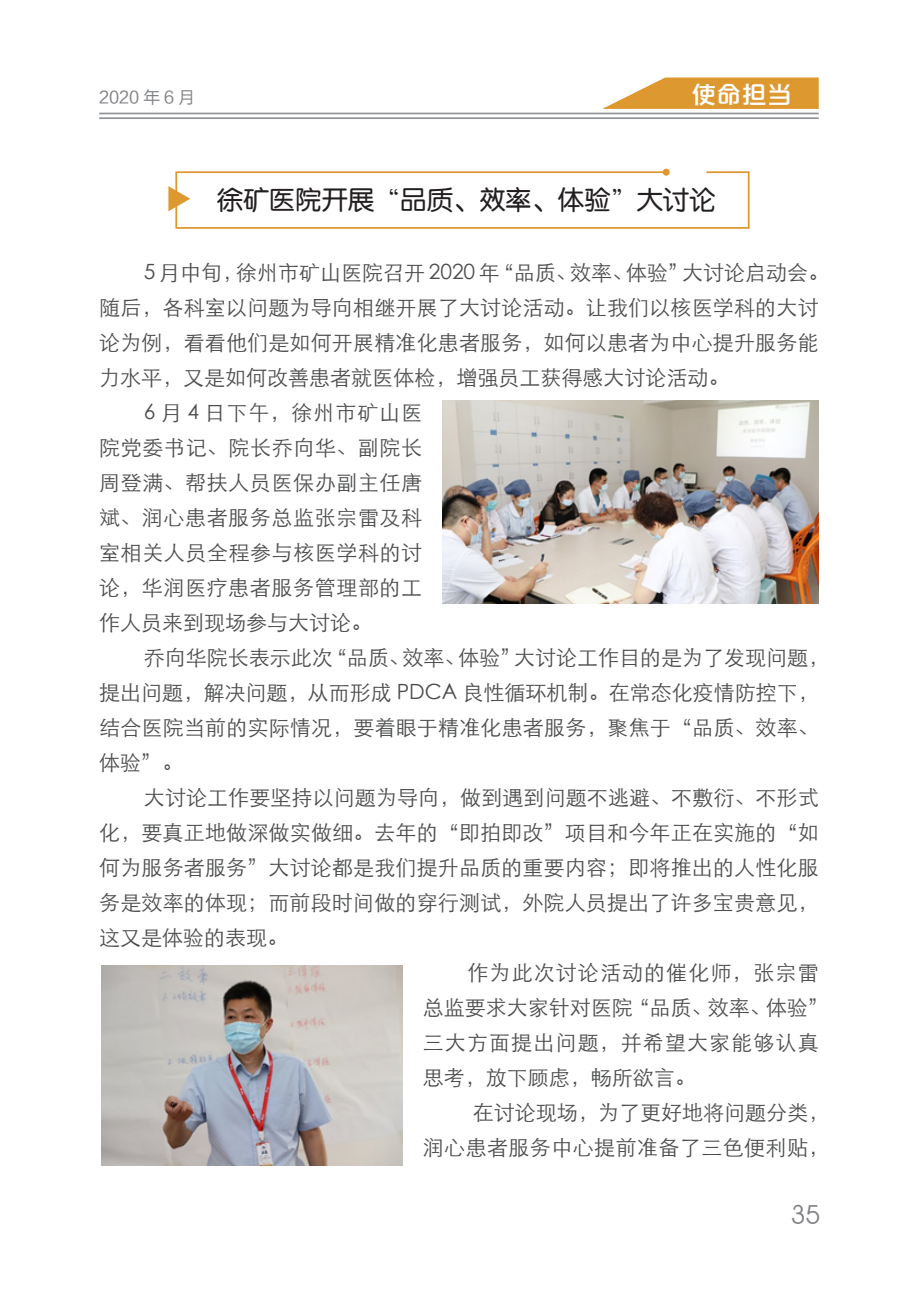
<style>
.page{position:relative;width:918px;height:1290px;background:#fff}
.page>*{position:absolute;margin:0;border:0;box-sizing:border-box;transform-origin:0 0}
.t1{font:26.25px "J Zun Yuan";color:#231f20}
.t2{font:26.25px "Avant Garde IT Cby BT";color:#808285}
.t3{font:24.5px "FZPSZHJW GB1 0";color:#fff}
.t4{font:21px/35px "ST Xihei";letter-spacing:.01em;color:#4b4c4d}
.t5{font:21px/35px "ST Xihei";letter-spacing:.05em;color:#4b4c4d}
.t6{font:16.62px "FZLTHJW GB1 0";color:#808285}
</style>
<div class="page">
<svg style="left:602px;top:77px;width:217px;height:32px;background:#e3a851"></svg>
<hr style="left:99px;top:117px;width:720px;height:2px;background:#939598">
<hr style="left:99px;top:113px;width:720px;height:1px;background:#939598">
<div style="left:663px;top:169px;width:7px;height:7px;background:#de9830;border-radius:50%"></div>
<svg style="left:168px;top:170px;width:582px;height:59px"></svg>
<img style="left:443px;top:400px;width:376px;height:204px">
<img style="left:101px;top:966px;width:302px;height:200px">
<p class="t6" style="left:99px;top:88px;width:97px">2020 年 6 月</p>
<p class="t3" style="left:692px;top:81px;width:102px">使命担当</p>
<p class="t1" style="left:216px;top:186px;width:500px">徐矿医院开展“品质、效率、体验”大讨论</p>
<p class="t4" style="left:99px;top:253px;width:731px;text-indent:45px">5 月中旬，徐州市矿山医院召开 2020 年“品质、效率、体验”大讨论启动会。随后，各科室以问题为导向相继开展了大讨论活动。让我们以核医学科的大讨论为例，看看他们是如何开展精准化患者服务，如何以患者为中心提升服务能力水平，又是如何改善患者就医体检，增强员工获得感大讨论活动。</p>
<p class="t4" style="left:99px;top:393px;width:324px;text-align:justify;text-indent:45px">6 月 4 日下午，徐州市矿山医院党委书记、院长乔向华、副院长周登满、帮扶人员医保办副主任唐斌、润心患者服务总监张宗雷及科室相关人员全程参与核医学科的讨论，华润医疗患者服务管理部的工作人员来到现场参与大讨论。</p>
<p class="t4" style="left:99px;top:638px;width:731px;text-indent:45px">乔向华院长表示此次“品质、效率、体验”大讨论工作目的是为了发现问题，提出问题，解决问题，从而形成 PDCA 良性循环机制。在常态化疫情防控下，结合医院当前的实际情况，要着眼于精准化患者服务，聚焦于“品质、效率、体验”。</p>
<p class="t4" style="left:99px;top:778px;width:721px;text-align:justify;text-indent:45px">大讨论工作要坚持以问题为导向，做到遇到问题不逃避、不敷衍、不形式化，要真正地做深做实做细。去年的“即拍即改”项目和今年正在实施的“如何为服务者服务”大讨论都是我们提升品质的重要内容；即将推出的人性化服务是效率的体现；而前段时间做的穿行测试，外院人员提出了许多宝贵意见，这又是体验的表现。</p>
<p class="t5" style="left:423px;top:953px;width:408px;text-indent:45px">作为此次讨论活动的催化师，张宗雷总监要求大家针对医院“品质、效率、体验”三大方面提出问题，并希望大家能够认真思考，放下顾虑，畅所欲言。</p>
<p class="t4" style="left:423px;top:1093px;width:408px;text-align:right">在讨论现场，为了更好地将问题分类，<br>润心患者服务中心提前准备了三色便利贴，</p>
<p class="t2" style="left:791px;top:1198px;width:31px">35</p>
</div>
